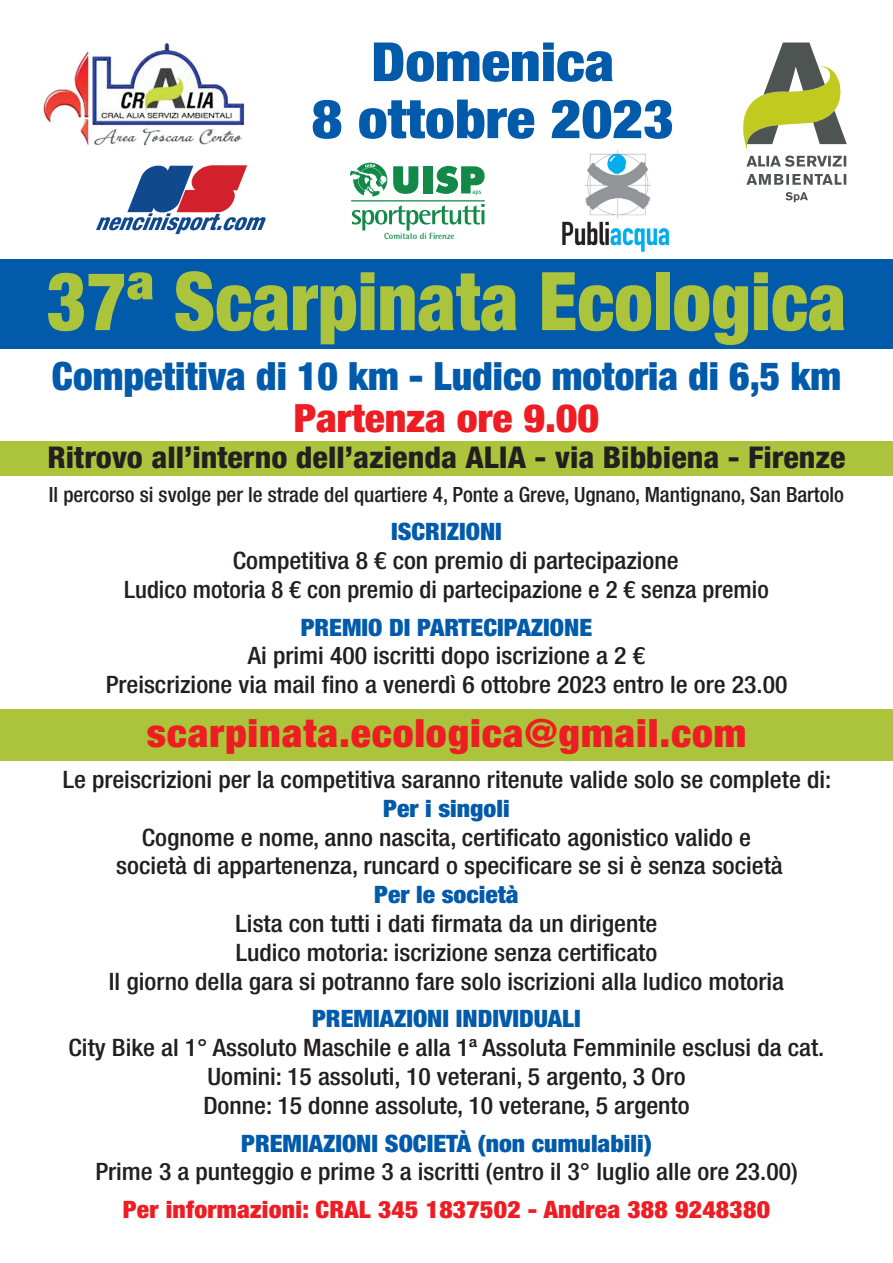
<style>
.page{position:relative;width:893px;height:1263px;background:#fff}
.page>*{position:absolute;margin:0;border:0;box-sizing:border-box;transform-origin:0 0}
.t1{font:900 condensed 81px "Helvetica Neue LT Std";color:#abc43b;scale:.95 1}
.t2{font:900 condensed 54px/57px "Helvetica Neue LT Std";color:#015aaa;text-align:center;scale:1.1 1}
.t3{font:900 condensed 39px "Helvetica Neue LT Std";color:#015aaa}
.t4{font:900 condensed 39px "Helvetica Neue LT Std";letter-spacing:.02em;color:#ee1d23;scale:1.07 1}
.t5{font:900 condensed 39px "Helvetica Neue LT Std";color:#ee1d23;scale:1.07 1}
.t6{font:800 condensed 30px "Helvetica Neue LT Std";color:#231f20;scale:1.07 1}
.t7{font:500 condensed 24px/28.8px "Helvetica Neue LT Std";color:#231f20;text-align:center;scale:1.07 1}
.t8{font:900 condensed 24px "Helvetica Neue LT Std";color:#015aaa;scale:1.07 1}
.t9{font:900 condensed 24px "Helvetica Neue LT Std";letter-spacing:.01em;color:#ee1d23;scale:1.07 1}
.t10{font:500 condensed 21px "Helvetica Neue LT Std";color:#231f20}
.t11{font:700 8.85px "Rotis Semi Sans";color:#128948}
</style>
<div class="page">
<div style="left:0;top:709px;width:893px;height:51px;background:#abc43b"></div>
<div style="left:0;top:441px;width:893px;height:35px;background:#abc43b"></div>
<div style="left:0;top:259px;width:893px;height:90px;background:#015aaa"></div>
<hr style="left:351px;top:200px;width:134px;height:1px;background:#128948">
<svg style="left:393px;top:166px;width:25px;height:28px"></svg>
<div style="left:423px;top:166px;width:10px;height:27px;background:#128948"></div>
<svg style="left:352px;top:204px;width:133px;height:26px"></svg>
<svg style="left:350px;top:163px;width:37px;height:33px"></svg>
<svg style="left:436px;top:166px;width:49px;height:29px"></svg>
<img style="left:43px;top:43px;width:202px;height:103px">
<svg style="left:785px;top:192px;width:23px;height:10px"></svg>
<svg style="left:746px;top:174px;width:100px;height:11px"></svg>
<svg style="left:743px;top:43px;width:104px;height:124px"></svg>
<svg style="left:96px;top:165px;width:170px;height:69px"></svg>
<img style="left:562px;top:150px;width:108px;height:102px">
<h2 class="t2" style="left:312px;top:33px;width:331px">Domenica<br>8 ottobre 2023</h2>
<p class="t11" style="left:384px;top:230px;width:72px">Comitato di Firenze</p>
<h1 class="t1" style="left:47px;top:251px;width:843px">37ª Scarpinata Ecologica</h1>
<h3 class="t3" style="left:52px;top:352px;width:790px">Competitiva di 10 km - Ludico motoria di 6,5 km</h3>
<h3 class="t5" style="left:294px;top:394px;width:287px">Partenza ore 9.00</h3>
<p class="t6" style="left:47px;top:439px;width:747px">Ritrovo all’interno dell’azienda ALIA - via Bibbiena - Firenze</p>
<p class="t10" style="left:49px;top:482px;width:797px">Il percorso si svolge per le strade del quartiere 4, Ponte a Greve, Ugnano, Mantignano, San Bartolo</p>
<p class="t8" style="left:391px;top:517px;width:105px">ISCRIZIONI</p>
<p class="t7" style="left:124px;top:546px;width:604px;text-align:left;text-indent:109px">Competitiva 8 € con premio di partecipazione<br>Ludico motoria 8 € con premio di partecipazione e 2 € senza premio</p>
<p class="t8" style="left:301px;top:612px;width:274px">PREMIO DI PARTECIPAZIONE</p>
<p class="t7" style="left:106px;top:641px;width:639px">Ai primi 400 iscritti dopo iscrizione a 2 €<br>Preiscrizione via mail fino a venerdì 6 ottobre 2023 entro le ore 23.00</p>
<h3 class="t4" style="left:147px;top:709px;width:562px">scarpinata.ecologica@gmail.com</h3>
<p class="t7" style="left:63px;top:765px;width:720px">Le preiscrizioni per la competitiva saranno ritenute valide solo se complete di:</p>
<p class="t8" style="left:383px;top:793px;width:120px">Per i singoli</p>
<p class="t7" style="left:116px;top:822px;width:624px">Cognome e nome, anno nascita, certificato agonistico valido e società di appartenenza, runcard o specificare se si è senza società</p>
<p class="t8" style="left:374px;top:880px;width:137px">Per le società</p>
<p class="t7" style="left:109px;top:909px;width:632px">Lista con tutti i dati firmata da un dirigente<br>Ludico motoria: iscrizione senza certificato<br>Il giorno della gara si potranno fare solo iscrizioni alla ludico motoria</p>
<p class="t8" style="left:312px;top:1004px;width:253px">PREMIAZIONI INDIVIDUALI</p>
<p class="t7" style="left:69px;top:1033px;width:708px">City Bike al 1° Assoluto Maschile e alla 1ª Assoluta Femminile esclusi da cat.<br>Uomini: 15 assoluti, 10 veterani, 5 argento, 3 Oro<br>Donne: 15 donne assolute, 10 veterane, 5 argento</p>
<p class="t8" style="left:241px;top:1128px;width:385px">PREMIAZIONI SOCIETÀ (non cumulabili)</p>
<p class="t7" style="left:95px;top:1157px;width:658px">Prime 3 a punteggio e prime 3 a iscritti (entro il 3° luglio alle ore 23.00)</p>
<p class="t9" style="left:123px;top:1195px;width:606px">Per informazioni: CRAL 345 1837502 - Andrea 388 9248380</p>
</div>
